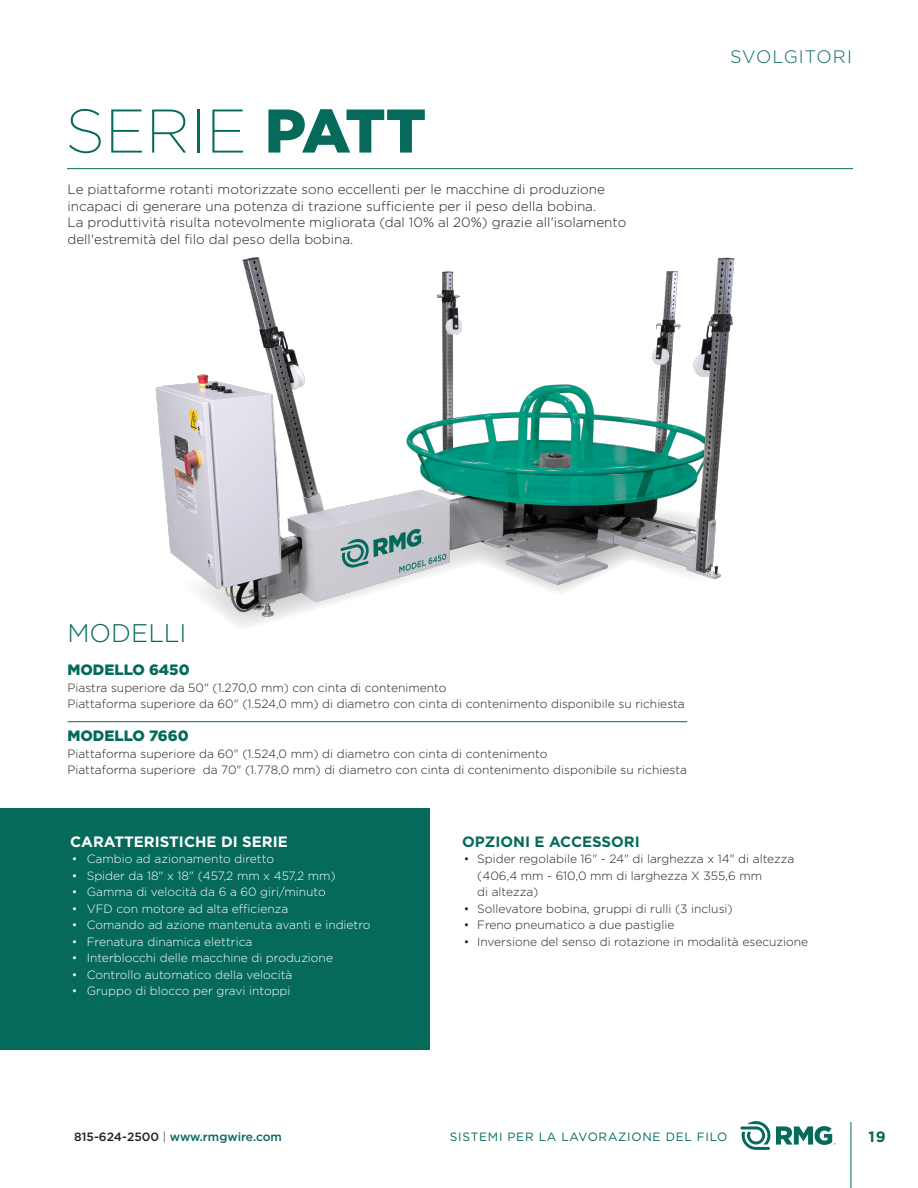
<style>
.page{position:relative;width:918px;height:1188px;background:#fff}
.page>*{position:absolute;margin:0;border:0;box-sizing:border-box;transform-origin:0 0}
.t1{font:200 61.5px "Gotham";color:#066a5b}
.t2{font:300 25.5px "Gotham";color:#066a5b}
.t3{font:300 18px "Gotham";letter-spacing:.06em;color:#066a5b}
.t4{font:900 15px "Gotham";color:#066a5b}
.t5{font:700 15px "Gotham";color:#fff}
.t6{font:700 15px "Gotham";color:#066a5b}
.t7{font:300 13.5px/16.5px "Gotham";color:#231f20}
.t8{font:300 12px/16.5px "Gotham";color:#231f20}
.t9{font:300 12px "Gotham";color:#fff}
.t10{font:12px "Gotham";letter-spacing:.06em;color:#066a5b}
.t11{font:500 12px "Gotham";color:#066a5b}
.s1{font-weight:900}
.s2{color:#231f20}
.s3{font-weight:300;color:#231f20}
</style>
<div class="page">
<hr style="left:851px;top:1122px;width:1px;height:66px;background:#066a5b">
<svg style="left:776px;top:1126px;width:60px;height:19px"></svg>
<svg style="left:740px;top:1121px;width:30px;height:29px"></svg>
<hr style="left:67px;top:168px;width:786px;height:1px;background:#066a5b">
<hr style="left:68px;top:721px;width:619px;height:1px;background:#066a5b">
<img style="left:155px;top:257px;width:580px;height:369px">
<div style="left:0;top:808px;width:430px;height:241px;background:#066a5b"></div>
<p class="t1" style="left:65px;top:93px;width:362px">SERIE <span class="s1">PATT</span></p>
<p class="t7" style="left:68px;top:181px;width:539px">Le piattaforme rotanti motorizzate sono eccellenti per le macchine di produzione incapaci di generare una potenza di trazione sufficiente per il peso della bobina.</p>
<p class="t7" style="left:68px;top:214px;width:560px">La produttività risulta notevolmente migliorata (dal 10% al 20%) grazie all'isolamento dell'estremità del filo dal peso della bobina.</p>
<h3 class="t3" style="left:730px;top:45px;width:123px">SVOLGITORI</h3>
<p class="t2" style="left:68px;top:617px;width:121px">MODELLI</p>
<p class="t4" style="left:68px;top:660px;width:124px">MODELLO 6450</p>
<p class="t8" style="left:68px;top:679px;width:381px">Piastra superiore da 50" (1.270,0 mm) con cinta di contenimento</p>
<p class="t8" style="left:68px;top:695px;width:619px">Piattaforma superiore da 60" (1.524,0 mm) di diametro con cinta di contenimento disponibile su richiesta</p>
<p class="t4" style="left:68px;top:726px;width:123px">MODELLO 7660</p>
<p class="t8" style="left:68px;top:745px;width:482px">Piattaforma superiore da 60" (1.524,0 mm) di diametro con cinta di contenimento</p>
<p class="t8" style="left:68px;top:761px;width:621px">Piattaforma superiore da 70" (1.778,0 mm) di diametro con cinta di contenimento disponibile su richiesta</p>
<p class="t5" style="left:70px;top:832px;width:219px">CARATTERISTICHE DI SERIE</p>
<p class="t9" style="left:72px;top:852px;width:204px">• Cambio ad azionamento diretto</p>
<p class="t9" style="left:72px;top:868px;width:266px">• Spider da 18" x 18" (457,2 mm x 457,2 mm)</p>
<p class="t9" style="left:72px;top:885px;width:256px">• Gamma di velocità da 6 a 60 giri/minuto</p>
<p class="t9" style="left:72px;top:901px;width:218px">• VFD con motore ad alta efficienza</p>
<p class="t9" style="left:72px;top:918px;width:300px">• Comando ad azione mantenuta avanti e indietro</p>
<p class="t9" style="left:72px;top:934px;width:182px">• Frenatura dinamica elettrica</p>
<p class="t9" style="left:72px;top:951px;width:263px">• Interblocchi delle macchine di produzione</p>
<p class="t9" style="left:72px;top:967px;width:222px">• Controllo automatico della velocità</p>
<p class="t9" style="left:72px;top:984px;width:220px">• Gruppo di blocco per gravi intoppi</p>
<p class="t6" style="left:462px;top:832px;width:179px">OPZIONI E ACCESSORI</p>
<p class="t8" style="left:477px;top:851px;width:319px;text-indent:-14px">• Spider regolabile 16" - 24" di larghezza x 14" di altezza (406,4 mm - 610,0 mm di larghezza X 355,6 mm<br>di altezza)</p>
<p class="t8" style="left:464px;top:900px;width:271px">• Sollevatore bobina, gruppi di rulli (3 inclusi)</p>
<p class="t8" style="left:464px;top:917px;width:212px">• Freno pneumatico a due pastiglie</p>
<p class="t8" style="left:464px;top:933px;width:346px">• Inversione del senso di rotazione in modalità esecuzione</p>
<p class="t11" style="left:74px;top:1129px;width:209px"><span class="s2">815-624-2500</span> <span class="s3">|</span> www.rmgwire.com</p>
<p class="t10" style="left:450px;top:1129px;width:279px">SISTEMI PER LA LAVORAZIONE DEL FILO</p>
<p class="t6" style="left:868px;top:1127px;width:19px">19</p>
</div>
